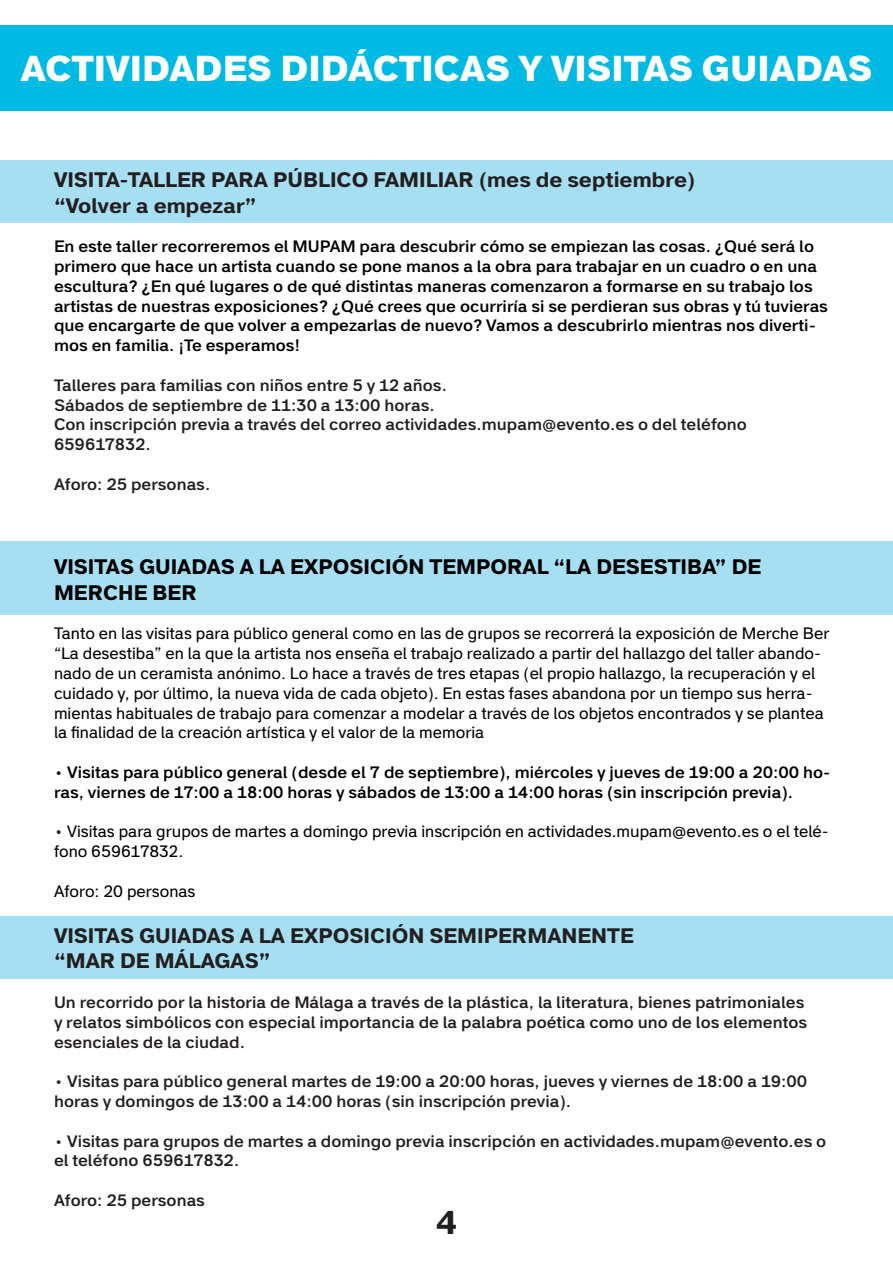
<style>
.page{position:relative;width:893px;height:1263px;background:#fff}
.page>*{position:absolute;margin:0;border:0;box-sizing:border-box;transform-origin:0 0}
.t1{font:800 36px "Studio Sans";color:#fff}
.t2{font:700 33px "Studio Sans";color:#231f20}
.t3{font:700 21px/25.2px "Studio Sans";color:#231f20}
.t4{font:700 21px/25.2px "Studio Sans";color:#000001}
.t5{font:500 16.5px/19.8px "Studio Sans";color:#231f20}
.t6{font:16.5px/19.8px "Studio Sans";color:#000001}
.t7{font:500 16.5px/19.8px "Studio Sans";color:#000001}
.s1{font-weight:500}
</style>
<div class="page">
<div style="left:0;top:916px;width:893px;height:63px;background:#a6def2"></div>
<div style="left:0;top:541px;width:893px;height:73px;background:#a6def2"></div>
<div style="left:0;top:160px;width:893px;height:63px;background:#a6def2"></div>
<div style="left:0;top:26px;width:893px;height:85px;background:#00bae3"></div>
<h1 class="t1" style="left:21px;top:47px;width:853px">ACTIVIDADES DIDÁCTICAS Y VISITAS GUIADAS</h1>
<p class="t3" style="left:54px;top:168px;width:643px">VISITA-TALLER PARA PÚBLICO FAMILIAR (mes de septiembre) “Volver a empezar”</p>
<p class="t7" style="left:54px;top:237px;width:775px">En este taller recorreremos el MUPAM para descubrir cómo se empiezan las cosas. ¿Qué será lo primero que hace un artista cuando se pone manos a la obra para trabajar en un cuadro o en una escultura? ¿En qué lugares o de qué distintas maneras comenzaron a formarse en su trabajo los artistas de nuestras exposiciones? ¿Qué crees que ocurriría si se perdieran sus obras y tú tuvieras que encargarte de que volver a empezarlas de nuevo? Vamos a descubrirlo mientras nos diverti&shy;mos en familia. ¡Te esperamos!</p>
<p class="t5" style="left:54px;top:375px;width:694px">Talleres para familias con niños entre 5 y 12 años.<br>Sábados de septiembre de 11:30 a 13:00 horas.<br>Con inscripción previa a través del correo actividades.mupam@evento.es o del teléfono 659617832.</p>
<p class="t5" style="left:54px;top:474px;width:158px">Aforo: 25 personas.</p>
<p class="t4" style="left:54px;top:555px;width:709px">VISITAS GUIADAS A LA EXPOSICIÓN TEMPORAL “LA DESESTIBA” DE<br>MERCHE BER</p>
<p class="t6" style="left:54px;top:624px;width:777px">Tanto en las visitas para público general como en las de grupos se recorrerá la exposición de Merche Ber “La desestiba” en la que la artista nos enseña el trabajo realizado a partir del hallazgo del taller abando&shy;nado de un ceramista anónimo. Lo hace a través de tres etapas (el propio hallazgo, la recuperación y el cuidado y, por último, la nueva vida de cada objeto). En estas fases abandona por un tiempo sus herra&shy;mientas habituales de trabajo para comenzar a modelar a través de los objetos encontrados y se plantea la nalidad de la creación artística y el valor de la memoria</p>
<p class="t7" style="left:54px;top:762px;width:778px">• Visitas para público general (desde el 7 de septiembre), miércoles y jueves de 19:00 a 20:00 ho&shy;ras, viernes de 17:00 a 18:00 horas y sábados de 13:00 a 14:00 horas (sin inscripción previa).</p>
<p class="t6" style="left:54px;top:822px;width:776px"><span class="s1">•</span> Visitas para grupos de martes a domingo previa inscripción en actividades.mupam@evento.es o el telé&shy;fono 659617832.</p>
<p class="t6" style="left:54px;top:881px;width:143px">Aforo: 20 personas</p>
<p class="t3" style="left:54px;top:924px;width:581px">VISITAS GUIADAS A LA EXPOSICIÓN SEMIPERMANENTE “MAR DE MÁLAGAS”</p>
<p class="t5" style="left:54px;top:993px;width:755px">Un recorrido por la historia de Málaga a través de la plástica, la literatura, bienes patrimoniales y relatos simbólicos con especial importancia de la palabra poética como uno de los elementos esenciales de la ciudad.</p>
<p class="t5" style="left:54px;top:1072px;width:755px">• Visitas para público general martes de 19:00 a 20:00 horas, jueves y viernes de 18:00 a 19:00 horas y domingos de 13:00 a 14:00 horas (sin inscripción previa).</p>
<p class="t5" style="left:54px;top:1131px;width:774px">• Visitas para grupos de martes a domingo previa inscripción en actividades.mupam@evento.es o el teléfono 659617832.</p>
<p class="t5" style="left:54px;top:1191px;width:153px">Aforo: 25 personas</p>
<h2 class="t2" style="left:436px;top:1203px;width:23px">4</h2>
</div>
